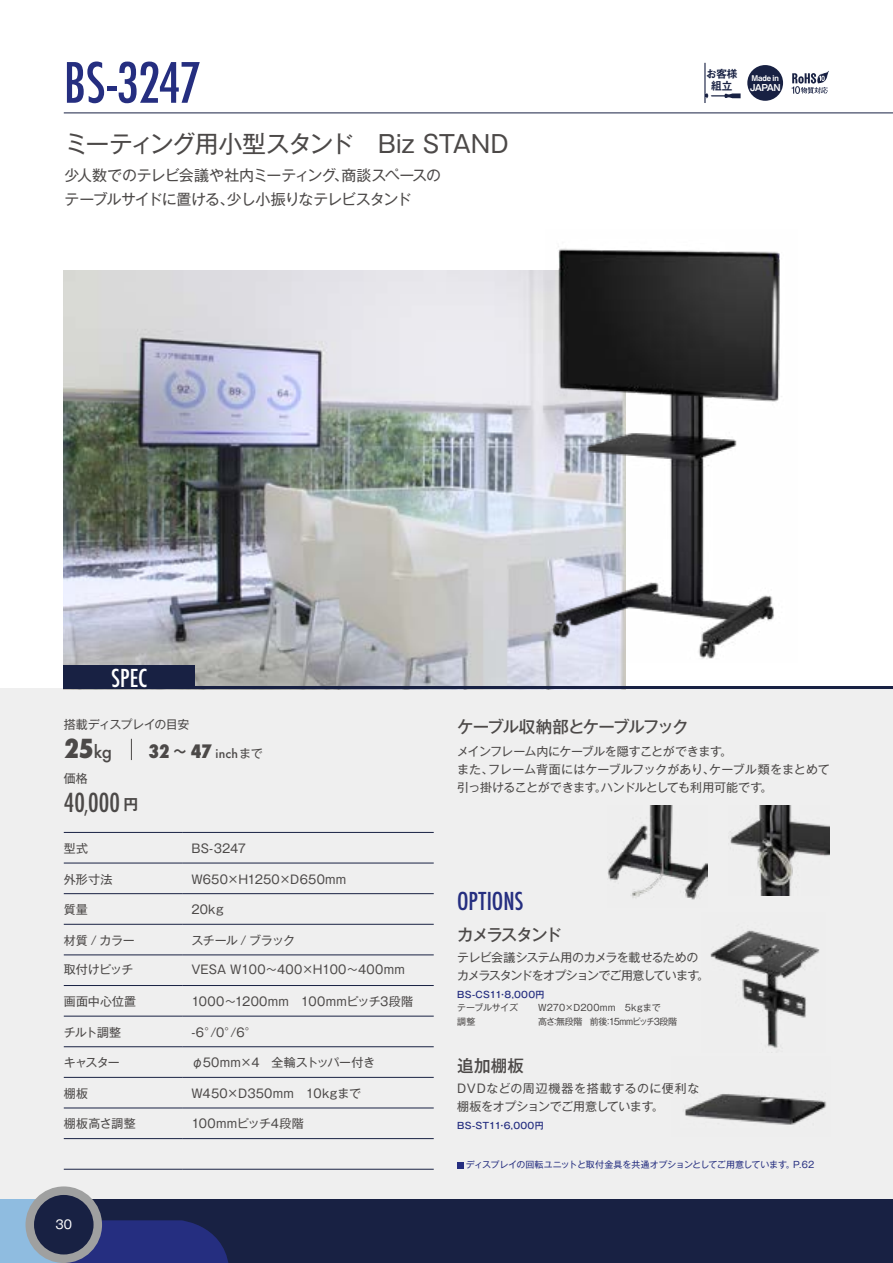
<style>
.page{position:relative;width:893px;height:1263px;background:#fff}
.page>*{position:absolute;margin:0;border:0;box-sizing:border-box;transform-origin:0 0}
.t1{font:500 condensed 54px "Futura";letter-spacing:-.025em;color:#252e80}
.t2{font:500 condensed 25.5px "Futura";color:#4c4948}
.t3{font:800 condensed 25.5px "Futura";color:#4c4948}
.t4{font:24px "Gothic MB101 Pro";letter-spacing:-.03em;color:#4c4948}
.t5{font:500 condensed 24px "Futura";letter-spacing:-.005em;color:#252e80}
.t6{font:500 condensed 24px "Futura";color:#fff}
.t7{font:800 condensed 18px "Futura";color:#4c4948}
.t8{font:500 16.5px "Gothic MB101 Pro";letter-spacing:-.08em;color:#4c4948}
.t9{font:500 16.5px "Gothic MB101 Pro";letter-spacing:-.115em;color:#4c4948}
.t10{font:15px/24px "Gothic MB101 Pro";letter-spacing:-.06em;color:#4c4948}
.t11{font:12px/18px "Gothic MB101 Pro";letter-spacing:-.015em;color:#4c4948}
.t12{font:12px "Gothic MB101 Pro";letter-spacing:.02em;color:#4c4948}
.t13{font:12px/18px "Gothic MB101 Pro";letter-spacing:-.065em;color:#4c4948}
.t14{font:12px/18px "Gothic MB101 Pro";letter-spacing:.015em;color:#4c4948}
.t15{font:12px "Gothic MB101 Pro";letter-spacing:-.04em;color:#4c4948}
.t16{font:12px "Gothic MB101 Pro";letter-spacing:-.05em;color:#4c4948}
.t17{font:12px "Gothic MB101 Pro";color:#fff}
.t18{font:11.25px/11.9px "Midashi Go Pro MB31";color:#182143;text-align:center}
.t19{font:9.6px "Midashi Go Pro MB31";letter-spacing:-.065em;color:#fff}
.t20{font:9px "Gothic MB101 Pro";letter-spacing:-.02em;color:#252e80}
.t21{font:9px "Gothic MB101 Pro";letter-spacing:-.04em;color:#4c4948}
.t22{font:500 9px "Gothic MB101 Pro";letter-spacing:.02em;color:#252e80}
.t23{font:9px "Gothic MB101 Pro";letter-spacing:.02em;color:#4c4948}
.t24{font:7.8px "Midashi Go Pro MB31";letter-spacing:-.02em;color:#fff}
.s1{font-weight:500;font-stretch:normal;font-size:16.95px}
.s2{font-family:"Gothic MB101 Pro De";font-weight:700;font-stretch:normal;font-size:15px}
.s3{font-weight:500;font-stretch:normal;font-size:12px}
.s4{font-family:"Gothic MB101 Pro";font-weight:400;font-stretch:normal;font-size:12px}
.s5{font-size:21.3px}
.s6{font-family:"Gothic MB101 Pro De";font-weight:700;font-stretch:normal;font-size:14.85px}
</style>
<div class="page">
<div style="left:0;top:689px;width:893px;height:574px;background:#efefef"></div>
<div style="left:0;top:1199px;width:893px;height:64px;background:#8fbce0"></div>
<div style="left:89px;top:1199px;width:804px;height:64px;background:#182143"></div>
<svg style="left:70px;top:1220px;width:159px;height:43px;background:#232c79"></svg>
<div style="left:26px;top:1186px;width:76px;height:77px;background:#9fa0a0;border-radius:50%"></div>
<div style="left:34px;top:1195px;width:60px;height:59px;background:#182143;border-radius:50%"></div>
<img style="left:64px;top:271px;width:561px;height:416px">
<img style="left:546px;top:248px;width:236px;height:414px">
<hr style="left:64px;top:832px;width:119px;height:1px;background:#182143">
<hr style="left:183px;top:832px;width:251px;height:1px;background:#182143">
<hr style="left:64px;top:863px;width:119px;height:1px;background:#182143">
<hr style="left:183px;top:863px;width:251px;height:1px;background:#182143">
<hr style="left:64px;top:893px;width:119px;height:1px;background:#182143">
<hr style="left:183px;top:893px;width:251px;height:1px;background:#182143">
<hr style="left:64px;top:924px;width:119px;height:1px;background:#182143">
<hr style="left:183px;top:924px;width:251px;height:1px;background:#182143">
<hr style="left:64px;top:955px;width:119px;height:1px;background:#182143">
<hr style="left:183px;top:955px;width:251px;height:1px;background:#182143">
<hr style="left:64px;top:985px;width:119px;height:1px;background:#182143">
<hr style="left:183px;top:985px;width:251px;height:1px;background:#182143">
<hr style="left:64px;top:1016px;width:119px;height:1px;background:#182143">
<hr style="left:183px;top:1016px;width:251px;height:1px;background:#182143">
<hr style="left:64px;top:1046px;width:119px;height:1px;background:#182143">
<hr style="left:183px;top:1046px;width:251px;height:1px;background:#182143">
<hr style="left:64px;top:1077px;width:119px;height:1px;background:#182143">
<hr style="left:183px;top:1077px;width:251px;height:1px;background:#182143">
<hr style="left:64px;top:1108px;width:119px;height:1px;background:#182143">
<hr style="left:183px;top:1108px;width:251px;height:1px;background:#182143">
<hr style="left:64px;top:1138px;width:119px;height:1px;background:#182143">
<hr style="left:183px;top:1138px;width:251px;height:1px;background:#182143">
<hr style="left:64px;top:1169px;width:119px;height:1px;background:#182143">
<hr style="left:183px;top:1169px;width:251px;height:1px;background:#182143">
<img style="left:685px;top:1094px;width:142px;height:31px">
<img style="left:710px;top:930px;width:110px;height:123px">
<svg style="left:131px;top:739px;width:1px;height:21px"></svg>
<hr style="left:64px;top:113px;width:829px;height:1px;background:#182143">
<hr style="left:64px;top:687px;width:829px;height:2px;background:#182143">
<div style="left:64px;top:665px;width:131px;height:24px;background:#182143"></div>
<img style="left:730px;top:805px;width:99px;height:90px">
<img style="left:608px;top:805px;width:100px;height:95px">
<hr style="left:704px;top:63px;width:1px;height:40px;background:#182143">
<svg style="left:705px;top:93px;width:36px;height:5px"></svg>
<div style="left:747px;top:65px;width:36px;height:36px;background:#182143;border-radius:50%"></div>
<svg style="left:792px;top:71px;width:37px;height:23px"></svg>
<svg style="left:457px;top:1162px;width:6px;height:6px"></svg>
<h1 class="t1" style="left:64px;top:48px;width:139px">BS-3247</h1>
<h3 class="t4" style="left:65px;top:124px;width:445px">ミーティング用小型スタンド　Biz STAND</h3>
<p class="t10" style="left:65px;top:161px;width:378px">少人数でのテレビ会議や社内ミーティング、商談スペースのテーブルサイドに置ける、少し小振りなテレビスタンド</p>
<h3 class="t6" style="left:111px;top:662px;width:38px">SPEC</h3>
<p class="t18" style="left:706px;top:67px;width:33px">お客様組立</p>
<p class="t24" style="left:752px;top:71px;width:29px">Made in</p>
<p class="t19" style="left:750px;top:80px;width:32px">JAPAN</p>
<p class="t15" style="left:64px;top:715px;width:127px">搭載ディスプレイの目安</p>
<h2 class="t3" style="left:64px;top:731px;width:50px">25<span class="s1">kg</span></h2>
<h3 class="t7" style="left:149px;top:739px;width:116px">32 <span class="s2">〜</span> 47 <span class="s3">inch</span><span class="s4">まで</span></h3>
<p class="t11" style="left:64px;top:768px;width:25px">価格</p>
<h2 class="t2" style="left:64px;top:786px;width:76px">40<span class="s5">,</span>000 <span class="s6">円</span></h2>
<p class="t11" style="left:64px;top:838px;width:26px">型式</p>
<p class="t11" style="left:191px;top:838px;width:56px">BS-3247</p>
<p class="t11" style="left:64px;top:868px;width:50px">外形寸法</p>
<p class="t12" style="left:191px;top:869px;width:168px">W650×H1250×D650mm　</p>
<p class="t11" style="left:64px;top:899px;width:26px">質量</p>
<p class="t11" style="left:191px;top:899px;width:34px">20kg</p>
<p class="t11" style="left:64px;top:929px;width:73px">材質 / カラー</p>
<p class="t16" style="left:191px;top:930px;width:105px">スチール / ブラック</p>
<p class="t11" style="left:64px;top:959px;width:71px">取付けピッチ</p>
<p class="t12" style="left:191px;top:959px;width:215px">VESA W100～400×H100〜400mm</p>
<p class="t11" style="left:64px;top:991px;width:74px">画面中心位置</p>
<p class="t12" style="left:191px;top:991px;width:223px">1000〜1200mm　100mmピッチ3段階</p>
<p class="t11" style="left:64px;top:1021px;width:59px">チルト調整</p>
<p class="t11" style="left:191px;top:1021px;width:67px">-6°/0°/6°</p>
<p class="t11" style="left:64px;top:1052px;width:58px">キャスター</p>
<p class="t11" style="left:191px;top:1052px;width:185px">φ50mm×4　全輪ストッパー付き</p>
<p class="t11" style="left:64px;top:1082px;width:26px">棚板</p>
<p class="t12" style="left:191px;top:1083px;width:171px">W450×D350mm　10kgまで</p>
<p class="t11" style="left:64px;top:1113px;width:74px">棚板高さ調整</p>
<p class="t11" style="left:191px;top:1113px;width:114px">100mmピッチ4段階</p>
<p class="t17" style="left:55px;top:1215px;width:18px">30</p>
<h3 class="t8" style="left:457px;top:713px;width:233px">ケーブル収納部とケーブルフック</h3>
<p class="t11" style="left:457px;top:741px;width:374px">メインフレーム内にケーブルを隠すことができます。<br>また、フレーム背面にはケーブルフックがあり、ケーブル類をまとめて引っ掛けることができます。ハンドルとしても利用可能です。</p>
<h3 class="t5" style="left:457px;top:885px;width:68px">OPTIONS</h3>
<h3 class="t9" style="left:457px;top:921px;width:106px">カメラスタンド</h3>
<p class="t13" style="left:457px;top:947px;width:253px">テレビ会議システム用のカメラを載せるためのカメラスタンドをオプションでご用意しています。</p>
<p class="t22" style="left:457px;top:987px;width:89px">BS-CS11・8,000円</p>
<p class="t21" style="left:457px;top:1000px;width:62px">テーブルサイズ</p>
<p class="t23" style="left:538px;top:1000px;width:133px">W270×D200mm　5kgまで　</p>
<p class="t21" style="left:457px;top:1014px;width:20px">調整</p>
<p class="t21" style="left:538px;top:1014px;width:140px">高さ：無段階　前後：15mmピッチ3段階</p>
<h3 class="t8" style="left:457px;top:1052px;width:68px">追加棚板</h3>
<p class="t14" style="left:457px;top:1078px;width:244px">DVDなどの周辺機器を搭載するのに便利な棚板をオプションでご用意しています。</p>
<p class="t22" style="left:457px;top:1118px;width:88px">BS-ST11・6,000円</p>
<p class="t20" style="left:466px;top:1157px;width:350px">ディスプレイの回転ユニットと取付金具を共通オプションとしてご用意しています。P.62</p>
</div>
